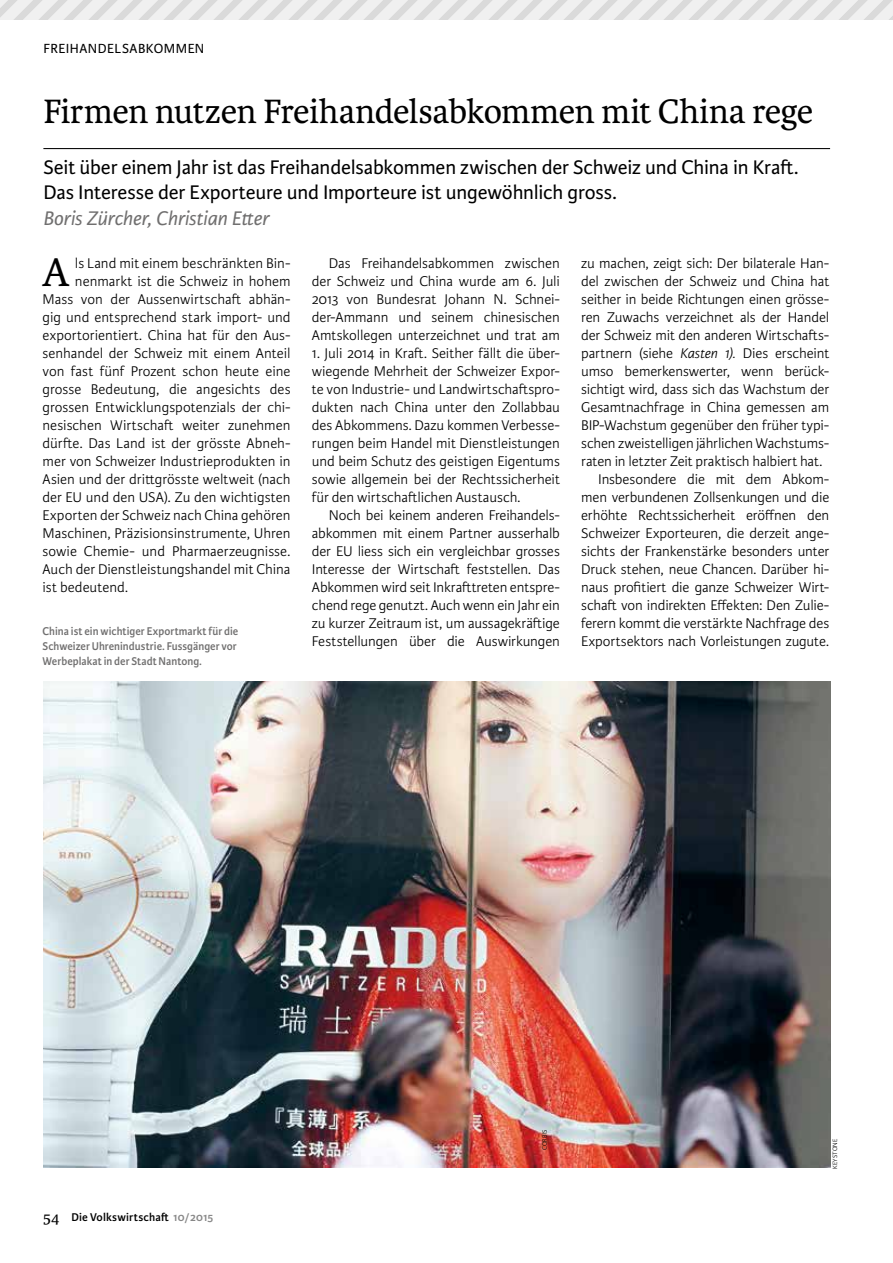
<style>
.page{position:relative;width:893px;height:1263px;background:#fff}
.page>*{position:absolute;margin:0;border:0;box-sizing:border-box;transform-origin:0 0}
.t1{font:42.75px "Karmina";color:#000}
.t2{font:36px "Karmina";letter-spacing:-.01em;color:#000}
.t3{font:21px/25.5px "Karmina Sans";letter-spacing:-.005em;color:#000}
.t4{font:italic 21px "Karmina Sans";letter-spacing:-.005em;color:#706f6f}
.t5{font:300 15px/18px "Karmina Sans";letter-spacing:-.005em;color:#000;text-align:justify}
.t6{font:14.1px "Karmina Sans";letter-spacing:.035em;color:#000}
.t7{font:600 12px/15px "Karmina Sans";letter-spacing:.005em;color:#706f6f;scale:.95 1}
.t8{font:600 12px "Karmina Sans";letter-spacing:.01em;color:#000}
.t9{font:300 6.75px "Karmina Sans";letter-spacing:.01em;color:#000}
.s1{font-style:italic}
.s2{font-family:"Karmina";font-weight:400;font-size:16.5px}
.s3{color:#878787}
</style>
<div class="page">
<hr style="left:43px;top:148px;width:787px;height:1px;background:#000">
<img style="left:43px;top:682px;width:787px;height:485px">
<svg style="left:0;top:0;width:893px;height:20px"></svg>
<p class="t6" style="left:43px;top:41px;width:162px">FREIHANDELSABKOMMEN</p>
<h2 class="t2" style="left:43px;top:91px;width:771px">Firmen nutzen Freihandelsabkommen mit China rege</h2>
<h3 class="t3" style="left:43px;top:155px;width:757px">Seit über einem Jahr ist das Freihandelsabkommen zwischen der Schweiz und China in Kraft.<br>Das Interesse der Exporteure und Importeure ist ungewöhnlich gross.</h3>
<h3 class="t4" style="left:43px;top:206px;width:228px">Boris Zürcher, Christian Etter</h3>
<h1 class="t1" style="left:42px;top:248px;width:29px">A</h1>
<p class="t5" style="left:75px;top:254px;width:217px">ls Land mit einem beschränkten Bin-</p>
<p class="t5" style="left:312px;top:254px;width:250px;text-indent:17px">Das Freihandelsabkommen zwischen der Schweiz und China wurde am 6. Juli 2013 von Bundesrat Johann N. Schnei&shy;der-Ammann und seinem chinesischen Amtskollegen unterzeichnet und trat am</p>
<p class="t5" style="left:312px;top:344px;width:250px">1. Juli 2014 in Kraft. Seither fällt die über&shy;wiegende Mehrheit der Schweizer Expor&shy;te von Industrie- und Landwirtschaftspro&shy;dukten nach China unter den Zollabbau des Abkommens. Dazu kommen Verbesse&shy;rungen beim Handel mit Dienstleistungen und beim Schutz des geistigen Eigentums sowie allgemein bei der Rechtssicherheit für den wirtschaftlichen Austausch.</p>
<p class="t5" style="left:312px;top:506px;width:250px;text-indent:17px">Noch bei keinem anderen Freihandels&shy;abkommen mit einem Partner ausserhalb der EU liess sich ein vergleichbar grosses Interesse der Wirtschaft feststellen. Das Abkommen wird seit Inkrafttreten entspre&shy;chend rege genutzt. Auch wenn ein Jahr ein zu kurzer Zeitraum ist, um aussagekräftige Feststellungen über die Auswirkungen</p>
<p class="t5" style="left:581px;top:254px;width:250px">zu machen, zeigt sich: Der bilaterale Han-</p>
<p class="t5" style="left:581px;top:272px;width:250px">del zwischen der Schweiz und China hat</p>
<p class="t5" style="left:581px;top:290px;width:250px">seither in beide Richtungen einen grösse-</p>
<p class="t5" style="left:581px;top:308px;width:249px">ren Zuwachs verzeichnet als der Handel</p>
<p class="t5" style="left:581px;top:326px;width:250px">der Schweiz mit den anderen Wirtschafts-</p>
<p class="t5" style="left:581px;top:344px;width:250px">partnern (siehe <span class="s1">Kasten 1).</span> Dies erscheint</p>
<p class="t5" style="left:581px;top:362px;width:250px">umso bemerkenswerter, wenn berück-</p>
<p class="t5" style="left:581px;top:380px;width:250px">sichtigt wird, dass sich das Wachstum der</p>
<p class="t5" style="left:581px;top:398px;width:250px">Gesamtnachfrage in China gemessen am</p>
<p class="t5" style="left:581px;top:416px;width:250px">BIP-Wachstum gegenüber den früher typi-</p>
<p class="t5" style="left:581px;top:434px;width:250px">schen zweistelligen jährlichen Wachstums-</p>
<p class="t5" style="left:581px;top:452px;width:243px">raten in letzter Zeit praktisch halbiert hat.</p>
<p class="t5" style="left:598px;top:470px;width:233px">Insbesondere die mit dem Abkom-</p>
<p class="t5" style="left:581px;top:488px;width:250px">men verbundenen Zollsenkungen und die</p>
<p class="t5" style="left:581px;top:506px;width:250px">erhöhte Rechtssicherheit eröffnen den</p>
<p class="t5" style="left:581px;top:524px;width:250px">Schweizer Exporteuren, die derzeit ange-</p>
<p class="t5" style="left:581px;top:542px;width:250px">sichts der Frankenstärke besonders unter</p>
<p class="t5" style="left:581px;top:560px;width:250px">Druck stehen, neue Chancen. Darüber hi-</p>
<p class="t5" style="left:581px;top:578px;width:250px">naus profitiert die ganze Schweizer Wirt-</p>
<p class="t5" style="left:581px;top:596px;width:250px">schaft von indirekten Effekten: Den Zulie-</p>
<p class="t5" style="left:581px;top:614px;width:250px">ferern kommt die verstärkte Nachfrage des</p>
<p class="t5" style="left:581px;top:632px;width:250px">Exportsektors nach Vorleistungen zugute.</p>
<p class="t5" style="left:75px;top:272px;width:217px">nenmarkt ist die Schweiz in hohem</p>
<p class="t5" style="left:43px;top:290px;width:250px">Mass von der Aussenwirtschaft abhän-</p>
<p class="t5" style="left:43px;top:308px;width:250px">gig und entsprechend stark import- und</p>
<p class="t5" style="left:43px;top:326px;width:250px">exportorientiert. China hat für den Aus-</p>
<p class="t5" style="left:43px;top:344px;width:250px">senhandel der Schweiz mit einem Anteil</p>
<p class="t5" style="left:43px;top:362px;width:250px">von fast fünf Prozent schon heute eine</p>
<p class="t5" style="left:43px;top:380px;width:250px">grosse Bedeutung, die angesichts des</p>
<p class="t5" style="left:43px;top:398px;width:250px">grossen Entwicklungspotenzials der chi-</p>
<p class="t5" style="left:43px;top:416px;width:250px">nesischen Wirtschaft weiter zunehmen</p>
<p class="t5" style="left:43px;top:434px;width:250px">dürfte. Das Land ist der grösste Abneh-</p>
<p class="t5" style="left:43px;top:452px;width:250px">mer von Schweizer Industrieprodukten in</p>
<p class="t5" style="left:43px;top:470px;width:250px">Asien und der drittgrösste weltweit (nach</p>
<p class="t5" style="left:43px;top:488px;width:250px">der EU und den USA). Zu den wichtigsten</p>
<p class="t5" style="left:43px;top:506px;width:250px">Exporten der Schweiz nach China gehören</p>
<p class="t5" style="left:43px;top:524px;width:250px">Maschinen, Präzisionsinstrumente, Uhren</p>
<p class="t5" style="left:43px;top:542px;width:250px">sowie Chemie- und Pharmaerzeugnisse.</p>
<p class="t5" style="left:43px;top:560px;width:250px">Auch der Dienstleistungshandel mit China</p>
<p class="t5" style="left:43px;top:578px;width:87px">ist bedeutend.</p>
<p class="t7" style="left:43px;top:623px;width:208px">China ist ein wichtiger Exportmarkt für die<br>Schweizer Uhrenindustrie. Fussgänger vor<br>Werbeplakat in der Stadt Nantong.</p>
<p class="t8" style="left:43px;top:1210px;width:172px"><span class="s2">54</span> Die Volkswirtschaft <span class="s3">10/2015</span></p>
<p class="t9" style="left:541px;top:1150px;width:22px;rotate:-90deg">CORBIS</p>
<p class="t9" style="left:831px;top:1169px;width:31px;rotate:-90deg">KEYSTONE</p>
</div>
